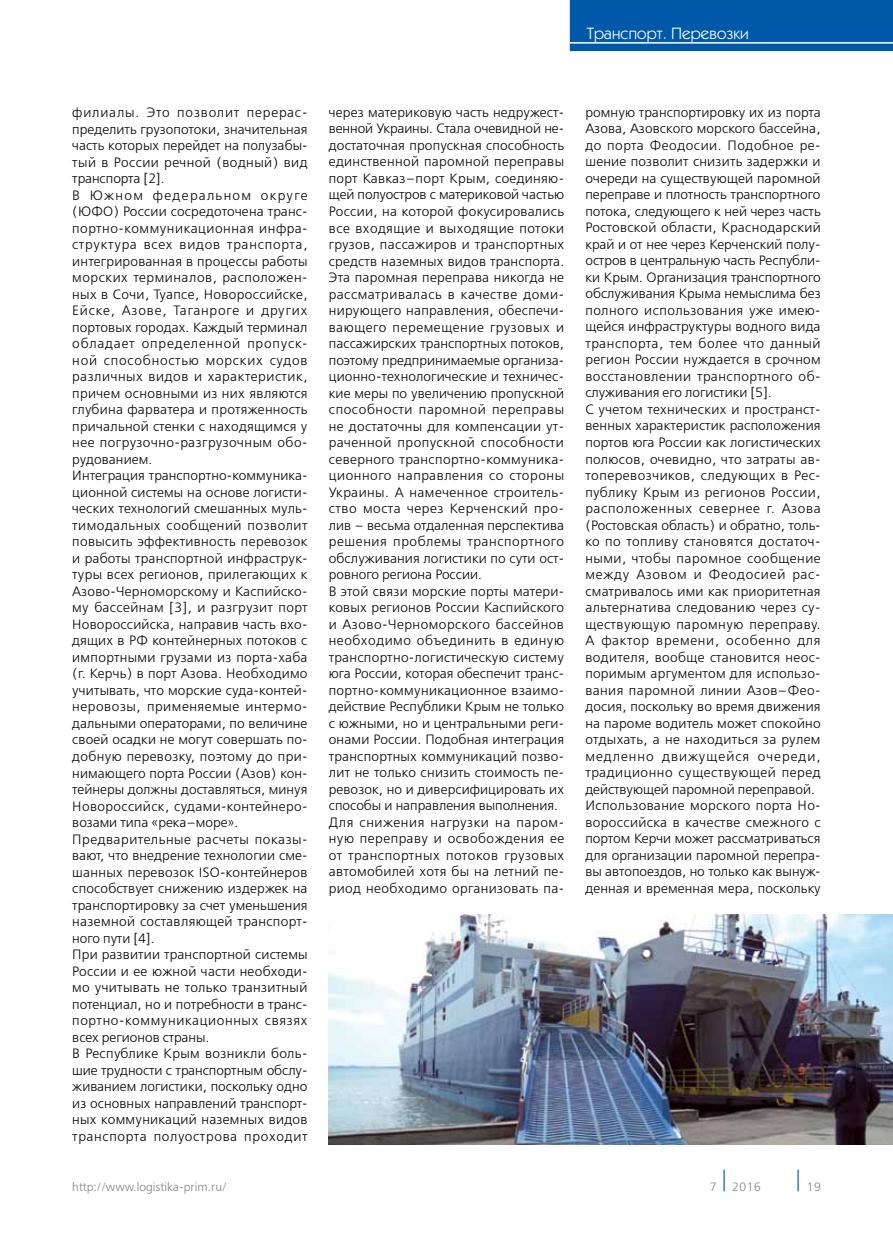
<style>
.page{position:relative;width:893px;height:1234px;background:#fff}
.page>*{position:absolute;margin:0;border:0;box-sizing:border-box;transform-origin:0 0}
.t1{font:16.5px "Kabel C";letter-spacing:.01em;color:#fff}
.t2{font:300 13.5px/16.5px "Free Set";letter-spacing:.015em;color:#000}
.t3{font:300 12px "Free Set";color:#808285}
</style>
<div class="page">
<div style="left:570px;top:0;width:323px;height:51px;background:#0058a9"></div>
<hr style="left:570px;top:42px;width:323px;height:2px;background:#fff">
<img style="left:329px;top:914px;width:564px;height:230px">
<p class="t1" style="left:587px;top:24px;width:164px">Транспорт. Перевозки</p>
<p class="t2" style="left:72px;top:104px;width:237px">филиалы. Это позволит перерас&shy;пределить грузопотоки, значительная часть которых перейдет на полузабы&shy;тый в России речной (водный) вид транспорта [2].<br>В Южном федеральном округе (ЮФО) России сосредоточена транс&shy;портно-коммуникационная инфра&shy;структура всех видов транспорта, интегрированная в процессы работы морских терминалов, расположен&shy;ных в Сочи, Туапсе, Новороссийске, Ейске, Азове, Таганроге и других портовых городах. Каждый терминал обладает определенной пропуск&shy;ной способностью морских судов различных видов и характеристик, причем основными из них являются глубина фарватера и протяженность причальной стенки с находящимся у нее погрузочно-разгрузочным обо&shy;рудованием.<br>Интеграция транспортно-коммуника&shy;ционной системы на основе логисти&shy;ческих технологий смешанных муль&shy;тимодальных сообщений позволит повысить эффективность перевозок и работы транспортной инфраструк&shy;туры всех регионов, прилегающих к Азово-Черноморскому и Каспийско&shy;му бассейнам [3], и разгрузит порт Новороссийска, направив часть вхо&shy;дящих в РФ контейнерных потоков с импортными грузами из порта-хаба (г. Керчь) в порт Азова. Необходимо учитывать, что морские суда-контей&shy;неровозы, применяемые интермо&shy;дальными операторами, по величине своей осадки не могут совершать по&shy;добную перевозку, поэтому до при&shy;нимающего порта России (Азов) кон&shy;тейнеры должны доставляться, минуя Новороссийск, судами-контейнеро&shy;возами типа «река–море».<br>Предварительные расчеты показы&shy;вают, что внедрение технологии сме&shy;шанных перевозок ISO-контейнеров способствует снижению издержек на транспортировку за счет уменьшения наземной составляющей транспорт&shy;ного пути [4].<br>При развитии транспортной системы России и ее южной части необходи&shy;мо учитывать не только транзитный потенциал, но и потребности в транс&shy;портно-коммуникационных связях всех регионов страны.<br>В Республике Крым возникли боль&shy;шие трудности с транспортным обслу&shy;живанием логистики, поскольку одно из основных направлений транспорт&shy;ных коммуникаций наземных видов транспорта полуострова проходит</p>
<p class="t2" style="left:329px;top:104px;width:237px">через материковую часть недружест&shy;венной Украины. Стала очевидной не&shy;достаточная пропускная способность единственной паромной переправы порт Кавказ–порт Крым, соединяю&shy;щей полуостров с материковой частью России, на которой фокусировались все входящие и выходящие потоки грузов, пассажиров и транспортных средств наземных видов транспорта.<br>Эта паромная переправа никогда не рассматривалась в качестве доми&shy;нирующего направления, обеспечи&shy;вающего перемещение грузовых и пассажирских транспортных потоков, поэтому предпринимаемые организа&shy;ционно-технологические и техничес&shy;кие меры по увеличению пропускной способности паромной переправы не достаточны для компенсации ут&shy;раченной пропускной способности северного транспортно-коммуника&shy;ционного направления со стороны Украины. А намеченное строитель&shy;ство моста через Керченский про&shy;лив – весьма отдаленная перспектива решения проблемы транспортного обслуживания логистики по сути ост&shy;ровного региона России.<br>В этой связи морские порты матери&shy;ковых регионов России Каспийского и Азово-Черноморского бассейнов необходимо объединить в единую транспортно-логистическую систему юга России, которая обеспечит транс&shy;портно-коммуникационное взаимо&shy;действие Республики Крым не только с южными, но и центральными реги&shy;онами России. Подобная интеграция транспортных коммуникаций позво&shy;лит не только снизить стоимость пе&shy;ревозок, но и диверсифицировать их способы и направления выполнения.<br>Для снижения нагрузки на паром&shy;ную переправу и освобождения ее от транспортных потоков грузовых автомобилей хотя бы на летний пе&shy;риод необходимо организовать па-</p>
<p class="t2" style="left:585px;top:104px;width:237px">ромную транспортировку их из порта Азова, Азовского морского бассейна, до порта Феодосии. Подобное ре&shy;шение позволит снизить задержки и очереди на существующей паромной переправе и плотность транспортного потока, следующего к ней через часть Ростовской области, Краснодарский край и от нее через Керченский полу&shy;остров в центральную часть Республи&shy;ки Крым. Организация транспортного обслуживания Крыма немыслима без полного использования уже имею&shy;щейся инфраструктуры водного вида транспорта, тем более что данный регион России нуждается в срочном восстановлении транспортного об&shy;служивания его логистики [5].<br>С учетом технических и пространст&shy;венных характеристик расположения портов юга России как логистических полюсов, очевидно, что затраты ав&shy;топеревозчиков, следующих в Рес&shy;публику Крым из регионов России, расположенных севернее г. Азова (Ростовская область) и обратно, толь&shy;ко по топливу становятся достаточ&shy;ными, чтобы паромное сообщение между Азовом и Феодосией рас&shy;сматривалось ими как приоритетная альтернатива следованию через су&shy;ществующую паромную переправу.<br>А фактор времени, особенно для водителя, вообще становится неос&shy;поримым аргументом для использо&shy;вания паромной линии Азов–Фео&shy;досия, поскольку во время движения на пароме водитель может спокойно отдыхать, а не находиться за рулем медленно движущейся очереди, традиционно существующей перед действующей паромной переправой.<br>Использование морского порта Но&shy;вороссийска в качестве смежного с портом Керчи может рассматриваться для организации паромной перепра&shy;вы автопоездов, но только как вынуж&shy;денная и временная мера, поскольку</p>
<p class="t3" style="left:72px;top:1179px;width:156px">http://www.logistika-prim.ru/</p>
<p class="t3" style="left:709px;top:1179px;width:53px">7 <sup>│</sup> 2016</p>
<p class="t3" style="left:794px;top:1179px;width:29px"><sup>│</sup> 19</p>
</div>
